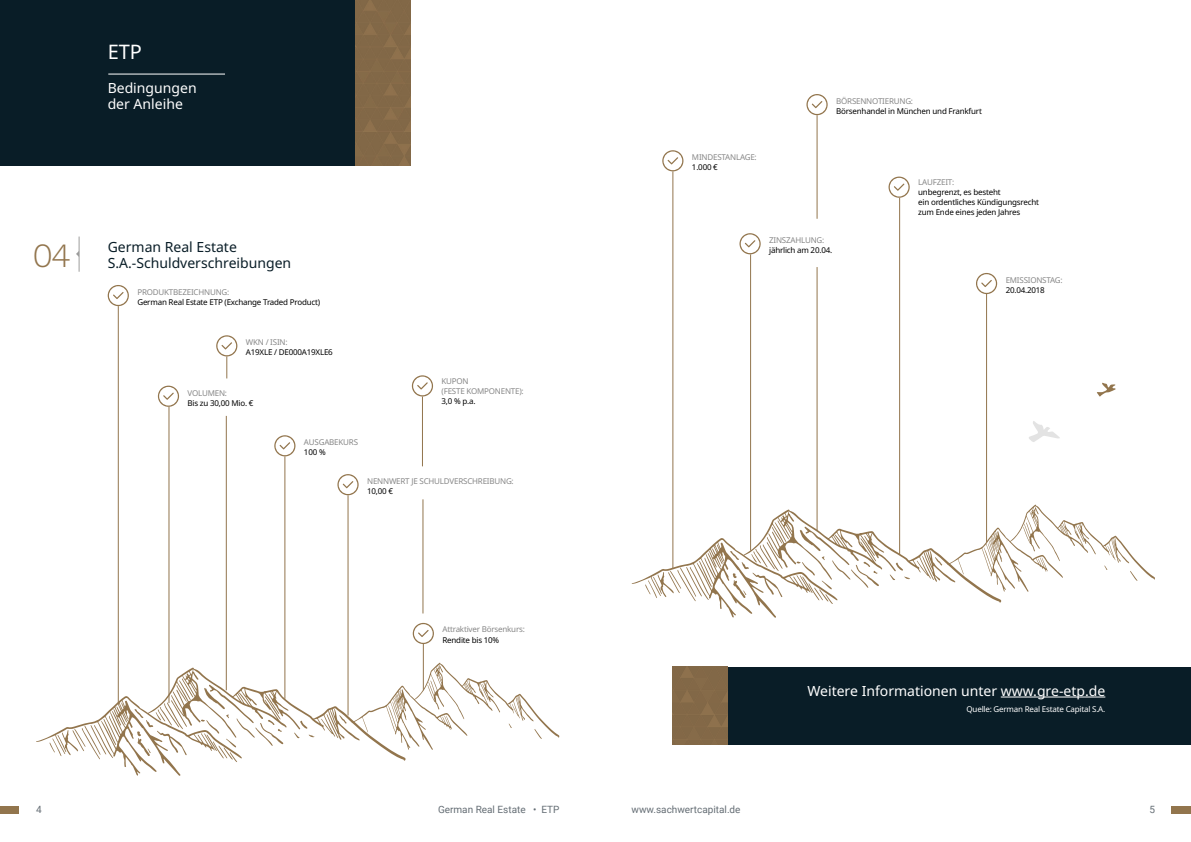
<style>
.page{position:relative;width:1191px;height:842px;background:#fff}
.page>*{position:absolute;margin:0;border:0;box-sizing:border-box;transform-origin:0 0}
.t1{font:300 34px "Work Sans";color:#92754d}
.t2{font:20px "Noto Sans";color:#fff}
.t3{font:14px/16.8px "Noto Sans";color:#fff}
.t4{font:14px "Noto Sans";color:#091d27}
.t5{font:10px "Roboto";color:#646d74}
.t6{font:8px/10px "Noto Sans";letter-spacing:-.025em;color:#000}
.t7{font:8px/9.6px "Noto Sans";letter-spacing:-.025em;color:#878787}
.t8{font:8px "Noto Sans";letter-spacing:-.025em;color:#fff}
</style>
<div class="page">
<div style="left:1171px;top:806px;width:20px;height:7px;background:#92754d"></div>
<div style="left:0;top:806px;width:19px;height:7px;background:#92754d"></div>
<div style="left:0;top:0;width:356px;height:166px;background:#091d27"></div>
<hr style="left:108px;top:74px;width:117px;height:1px;background:#fff">
<img style="left:356px;top:0;width:55px;height:166px">
<hr style="left:79px;top:237px;width:1px;height:35px;background:#9d9d9c">
<svg style="left:76px;top:251px;width:3px;height:6px"></svg>
<svg style="left:108px;top:285px;width:21px;height:21px"></svg>
<hr style="left:118px;top:306px;width:1px;height:397px;background:#92754d">
<svg style="left:158px;top:386px;width:21px;height:21px"></svg>
<hr style="left:168px;top:407px;width:1px;height:296px;background:#92754d">
<hr style="left:226px;top:416px;width:1px;height:274px;background:#92754d">
<svg style="left:216px;top:335px;width:21px;height:43px"></svg>
<svg style="left:274px;top:435px;width:21px;height:21px"></svg>
<hr style="left:284px;top:456px;width:1px;height:243px;background:#92754d">
<svg style="left:337px;top:474px;width:21px;height:21px"></svg>
<hr style="left:347px;top:495px;width:1px;height:220px;background:#92754d">
<svg style="left:412px;top:375px;width:21px;height:21px"></svg>
<hr style="left:422px;top:396px;width:1px;height:70px;background:#92754d">
<svg style="left:413px;top:623px;width:21px;height:21px"></svg>
<hr style="left:423px;top:643px;width:1px;height:47px;background:#92754d">
<hr style="left:422px;top:499px;width:1px;height:114px;background:#92754d">
<svg style="left:36px;top:667px;width:370px;height:109px"></svg>
<svg style="left:294px;top:721px;width:20px;height:17px"></svg>
<svg style="left:201px;top:684px;width:82px;height:78px"></svg>
<svg style="left:49px;top:719px;width:67px;height:40px"></svg>
<svg style="left:135px;top:678px;width:58px;height:78px"></svg>
<svg style="left:326px;top:662px;width:233px;height:88px"></svg>
<div style="left:727px;top:667px;width:464px;height:77px;background:#091d27"></div>
<svg style="left:631px;top:509px;width:370px;height:109px"></svg>
<svg style="left:889px;top:563px;width:21px;height:17px"></svg>
<svg style="left:796px;top:526px;width:83px;height:78px"></svg>
<svg style="left:645px;top:561px;width:67px;height:40px"></svg>
<svg style="left:730px;top:520px;width:59px;height:78px"></svg>
<svg style="left:922px;top:504px;width:233px;height:88px"></svg>
<svg style="left:662px;top:150px;width:21px;height:21px"></svg>
<hr style="left:672px;top:171px;width:1px;height:397px;background:#92754d">
<svg style="left:739px;top:233px;width:21px;height:21px"></svg>
<hr style="left:750px;top:254px;width:1px;height:297px;background:#92754d">
<svg style="left:806px;top:94px;width:21px;height:21px"></svg>
<hr style="left:816px;top:115px;width:1px;height:104px;background:#92754d">
<hr style="left:816px;top:267px;width:1px;height:263px;background:#92754d">
<svg style="left:888px;top:177px;width:21px;height:21px"></svg>
<hr style="left:899px;top:198px;width:1px;height:357px;background:#92754d">
<svg style="left:976px;top:273px;width:21px;height:21px"></svg>
<hr style="left:986px;top:294px;width:1px;height:248px;background:#92754d">
<hr style="left:1000px;top:697px;width:105px;height:1px;background:#fff">
<img style="left:672px;top:667px;width:55px;height:77px">
<svg style="left:1029px;top:421px;width:31px;height:21px"></svg>
<svg style="left:1097px;top:383px;width:18px;height:14px"></svg>
<h2 class="t2" style="left:108px;top:38px;width:36px">ETP</h2>
<h3 class="t3" style="left:108px;top:79px;width:90px">Bedingungen der Anleihe</h3>
<h1 class="t1" style="left:32px;top:235px;width:40px">04</h1>
<h3 class="t4" style="left:108px;top:237px;width:131px">German Real Estate</h3>
<h3 class="t4" style="left:108px;top:253px;width:185px">S.A.-Schuldverschreibungen</h3>
<p class="t7" style="left:137px;top:287px;width:93px">PRODUKTBEZEICHNUNG:</p>
<p class="t6" style="left:137px;top:297px;width:184px">German Real Estate ETP (Exchange Traded Product)</p>
<p class="t7" style="left:246px;top:338px;width:43px">WKN / ISIN:</p>
<p class="t6" style="left:246px;top:347px;width:88px">A19XLE / DE000A19XLE6</p>
<p class="t7" style="left:188px;top:388px;width:41px">VOLUMEN:</p>
<p class="t6" style="left:188px;top:398px;width:67px">Bis zu 30,00 Mio. €</p>
<p class="t7" style="left:441px;top:377px;width:84px">KUPON<br>(FESTE KOMPONENTE):</p>
<p class="t6" style="left:441px;top:396px;width:35px">3,0 % p.a.</p>
<p class="t7" style="left:304px;top:438px;width:56px">AUSGABEKURS</p>
<p class="t6" style="left:304px;top:447px;width:23px">100 %</p>
<p class="t7" style="left:367px;top:476px;width:148px">NENNWERT JE SCHULDVERSCHREIBUNG:</p>
<p class="t6" style="left:367px;top:486px;width:27px">10,00 €</p>
<p class="t7" style="left:442px;top:625px;width:84px">Attraktiver Börsenkurs:</p>
<p class="t6" style="left:442px;top:635px;width:58px">Rendite bis 10%</p>
<p class="t7" style="left:836px;top:96px;width:78px">BÖRSENNOTIERUNG:</p>
<p class="t6" style="left:836px;top:106px;width:147px">Börsenhandel in München und Frankfurt</p>
<p class="t7" style="left:692px;top:153px;width:66px">MINDESTANLAGE:</p>
<p class="t6" style="left:692px;top:162px;width:27px">1.000 €</p>
<p class="t7" style="left:769px;top:236px;width:57px">ZINSZAHLUNG:</p>
<p class="t6" style="left:769px;top:245px;width:65px">jährlich am 20.04.</p>
<p class="t7" style="left:918px;top:178px;width:38px">LAUFZEIT:</p>
<p class="t6" style="left:918px;top:188px;width:122px">unbegrenzt, es besteht<br>ein ordentliches Kündigungsrecht zum Ende eines jeden Jahres</p>
<p class="t7" style="left:1005px;top:275px;width:59px">EMISSIONSTAG:</p>
<p class="t6" style="left:1005px;top:285px;width:41px">20.04.2018</p>
<h3 class="t3" style="left:807px;top:682px;width:299px">Weitere Informationen unter www.gre-etp.de</h3>
<p class="t8" style="left:966px;top:703px;width:140px">Quelle: German Real Estate Capital S.A.</p>
<p class="t5" style="left:36px;top:803px;width:7px">4</p>
<p class="t5" style="left:438px;top:803px;width:123px">German Real Estate • ETP</p>
<p class="t5" style="left:631px;top:803px;width:111px">www.sachwertcapital.de</p>
<p class="t5" style="left:1149px;top:803px;width:7px">5</p>
</div>
